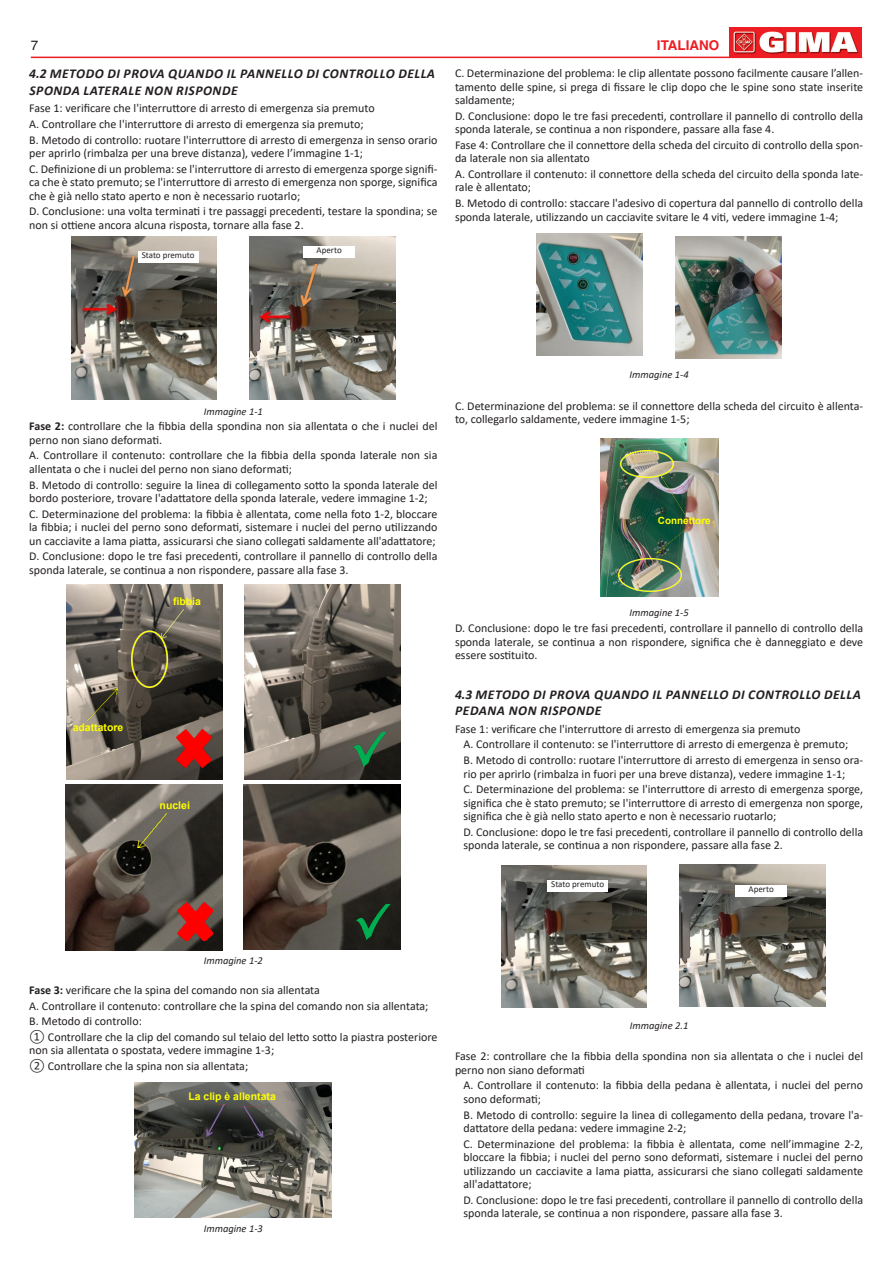
<style>
.page{position:relative;width:893px;height:1263px;background:#fff}
.page>*{position:absolute;margin:0;border:0;box-sizing:border-box;transform-origin:0 0}
.Paragrafo{font:italic 700 13.5px/16.5px "Calibri";letter-spacing:.04em;color:#231f20}
.t1{font:700 13.5px "Helvetica LT Std";color:#ee1d23}
.t2{font:13.5px "Helvetica LT Std";color:#231f20}
.Testo{font:12px/13.5px "Calibri";color:#231f20}
.Testo_Figure{font:italic 10.5px "Calibri";color:#231f20}
.t3{font:700 10.5px "Arial";color:#ff0}
.Testo-2{font:italic 10.5px "Calibri";color:#231f20}
.t4{font:700 9.9px "Arial";color:#ff0}
.Testo-3{font:9px "Calibri";color:#231f20}
.s1{font-weight:700}
</style>
<div class="page">
<hr style="left:31px;top:57px;width:831px;height:1px;background:#ee1d23">
<img style="left:729px;top:27px;width:133px;height:30px">
<img style="left:71px;top:236px;width:146px;height:164px">
<img style="left:79px;top:302px;width:38px;height:17px">
<img style="left:120px;top:256px;width:18px;height:45px">
<div style="left:138px;top:251px;width:60px;height:11px;background:#fff"></div>
<img style="left:250px;top:236px;width:146px;height:163px">
<img style="left:257px;top:309px;width:33px;height:17px">
<img style="left:297px;top:264px;width:23px;height:44px">
<div style="left:304px;top:246px;width:51px;height:11px;background:#fff"></div>
<img style="left:67px;top:584px;width:156px;height:195px">
<img style="left:88px;top:688px;width:29px;height:32px">
<img style="left:131px;top:610px;width:52px;height:78px">
<img style="left:176px;top:729px;width:35px;height:38px">
<img style="left:244px;top:584px;width:156px;height:196px">
<img style="left:353px;top:732px;width:36px;height:35px">
<img style="left:243px;top:784px;width:158px;height:165px">
<img style="left:356px;top:905px;width:36px;height:34px">
<img style="left:66px;top:784px;width:157px;height:167px">
<img style="left:178px;top:903px;width:35px;height:38px">
<img style="left:138px;top:813px;width:28px;height:35px">
<img style="left:135px;top:1083px;width:197px;height:134px">
<img style="left:241px;top:1107px;width:23px;height:31px">
<img style="left:204px;top:1105px;width:23px;height:34px">
<img style="left:537px;top:234px;width:106px;height:122px">
<img style="left:675px;top:237px;width:106px;height:121px">
<img style="left:600px;top:439px;width:118px;height:157px">
<img style="left:620px;top:450px;width:53px;height:28px">
<img style="left:618px;top:559px;width:63px;height:32px">
<img style="left:662px;top:476px;width:23px;height:39px">
<img style="left:655px;top:520px;width:34px;height:40px">
<img style="left:501px;top:865px;width:146px;height:142px">
<div style="left:547px;top:880px;width:61px;height:12px;background:#fff"></div>
<img style="left:680px;top:865px;width:146px;height:142px">
<div style="left:736px;top:885px;width:51px;height:11px;background:#fff"></div>
<p class="t2" style="left:31px;top:38px;width:9px">7</p>
<p class="t1" style="left:657px;top:37px;width:64px">ITALIANO</p>
<p class="Paragrafo" style="left:29px;top:65px;width:407px">4.2 METODO DI PROVA QUANDO IL PANNELLO DI CONTROLLO DELLA<br>SPONDA LATERALE NON RISPONDE</p>
<p class="Testo" style="left:29px;top:101px;width:347px">Fase 1: verificare che l'interruttore di arresto di emergenza sia premuto</p>
<p class="Testo" style="left:29px;top:117px;width:336px">A. Controllare che l'interruttore di arresto di emergenza sia premuto;</p>
<p class="Testo" style="left:29px;top:133px;width:410px">B. Metodo di controllo: ruotare l'interruttore di arresto di emergenza in senso orario per aprirlo (rimbalza per una breve distanza), vedere l’immagine 1-1;</p>
<p class="Testo" style="left:29px;top:162px;width:410px;text-align:justify">C. Definizione di un problema: se l'interruttore di arresto di emergenza sporge signifi&shy;ca che è stato premuto; se l'interruttore di arresto di emergenza non sporge, significa che è già nello stato aperto e non è necessario ruotarlo;</p>
<p class="Testo" style="left:29px;top:204px;width:410px">D. Conclusione: una volta terminati i tre passaggi precedenti, testare la spondina; se non si ottiene ancora alcuna risposta, tornare alla fase 2.</p>
<p class="Testo-3" style="left:142px;top:248px;width:54px">Stato premuto</p>
<p class="Testo" style="left:455px;top:66px;width:410px;text-align:justify">C. Determinazione del problema: le clip allentate possono facilmente causare l’allen&shy;tamento delle spine, si prega di fissare le clip dopo che le spine sono state inserite saldamente;</p>
<p class="Testo" style="left:455px;top:109px;width:410px">D. Conclusione: dopo le tre fasi precedenti, controllare il pannello di controllo della sponda laterale, se continua a non rispondere, passare alla fase 4.</p>
<p class="Testo" style="left:455px;top:138px;width:410px">Fase 4: Controllare che il connettore della scheda del circuito di controllo della spon&shy;da laterale non sia allentato</p>
<p class="Testo" style="left:455px;top:167px;width:410px">A. Controllare il contenuto: il connettore della scheda del circuito della sponda late&shy;rale è allentato;</p>
<p class="Testo" style="left:455px;top:196px;width:410px">B. Metodo di controllo: staccare l'adesivo di copertura dal pannello di controllo della sponda laterale, utilizzando un cacciavite svitare le 4 viti, vedere immagine 1-4;</p>
<p class="Testo-3" style="left:316px;top:244px;width:27px">Aperto</p>
<p class="Testo-2" style="left:204px;top:404px;width:61px">Immagine 1-1</p>
<p class="Testo" style="left:29px;top:419px;width:410px"><span class="s1">Fase 2:</span> controllare che la fibbia della spondina non sia allentata o che i nuclei del perno non siano deformati.</p>
<p class="Testo" style="left:29px;top:448px;width:410px">A. Controllare il contenuto: controllare che la fibbia della sponda laterale non sia allentata o che i nuclei del perno non siano deformati;</p>
<p class="Testo" style="left:29px;top:478px;width:410px">B. Metodo di controllo: seguire la linea di collegamento sotto la sponda laterale del bordo posteriore, trovare l'adattatore della sponda laterale, vedere immagine 1-2;</p>
<p class="Testo" style="left:29px;top:507px;width:410px;text-align:justify">C. Determinazione del problema: la fibbia è allentata, come nella foto 1-2, bloccare la fibbia; i nuclei del perno sono deformati, sistemare i nuclei del perno utilizzando un cacciavite a lama piatta, assicurarsi che siano collegati saldamente all'adattatore;</p>
<p class="Testo" style="left:29px;top:549px;width:410px">D. Conclusione: dopo le tre fasi precedenti, controllare il pannello di controllo della sponda laterale, se continua a non rispondere, passare alla fase 3.</p>
<p class="t3" style="left:173px;top:594px;width:30px">fibbia</p>
<p class="t3" style="left:73px;top:720px;width:52px">adattatore</p>
<p class="t3" style="left:160px;top:797px;width:32px">nuclei</p>
<p class="Testo_Figure" style="left:630px;top:368px;width:61px">Immagine 1-4</p>
<p class="Testo" style="left:455px;top:399px;width:410px">C. Determinazione del problema: se il connettore della scheda del circuito è allenta&shy;to, collegarlo saldamente, vedere immagine 1-5;</p>
<p class="t4" style="left:658px;top:514px;width:54px">Connettore</p>
<p class="Testo_Figure" style="left:630px;top:606px;width:61px">Immagine 1-5</p>
<p class="Testo" style="left:455px;top:621px;width:410px;text-align:justify">D. Conclusione: dopo le tre fasi precedenti, controllare il pannello di controllo della sponda laterale, se continua a non rispondere, significa che è danneggiato e deve essere sostituito.</p>
<p class="Paragrafo" style="left:455px;top:685px;width:407px">4.3 METODO DI PROVA QUANDO IL PANNELLO DI CONTROLLO DELLA<br>PEDANA NON RISPONDE</p>
<p class="Testo" style="left:455px;top:722px;width:347px">Fase 1: verificare che l'interruttore di arresto di emergenza sia premuto</p>
<p class="Testo" style="left:463px;top:737px;width:386px">A. Controllare il contenuto: se l'interruttore di arresto di emergenza è premuto;</p>
<p class="Testo" style="left:463px;top:753px;width:401px">B. Metodo di controllo: ruotare l'interruttore di arresto di emergenza in senso ora&shy;rio per aprirlo (rimbalza in fuori per una breve distanza), vedere immagine 1-1;</p>
<p class="Testo" style="left:463px;top:782px;width:401px;text-align:justify">C. Determinazione del problema: se l'interruttore di arresto di emergenza sporge, significa che è stato premuto; se l'interruttore di arresto di emergenza non sporge, significa che è già nello stato aperto e non è necessario ruotarlo;</p>
<p class="Testo" style="left:463px;top:825px;width:401px">D. Conclusione: dopo le tre fasi precedenti, controllare il pannello di controllo della sponda laterale, se continua a non rispondere, passare alla fase 2.</p>
<p class="Testo-3" style="left:551px;top:878px;width:54px">Stato premuto</p>
<p class="Testo-3" style="left:748px;top:882px;width:27px">Aperto</p>
<p class="Testo_Figure" style="left:204px;top:953px;width:61px">Immagine 1-2</p>
<p class="Testo" style="left:29px;top:983px;width:292px"><span class="s1">Fase 3:</span> verificare che la spina del comando non sia allentata</p>
<p class="Testo" style="left:29px;top:999px;width:401px">A. Controllare il contenuto: controllare che la spina del comando non sia allentata;</p>
<p class="Testo" style="left:29px;top:1014px;width:114px">B. Metodo di controllo:</p>
<p class="Testo" style="left:29px;top:1030px;width:410px">① Controllare che la clip del comando sul telaio del letto sotto la piastra posteriore non sia allentata o spostata, vedere immagine 1-3;</p>
<p class="Testo" style="left:29px;top:1059px;width:220px">② Controllare che la spina non sia allentata;</p>
<p class="t3" style="left:188px;top:1088px;width:89px">La clip è allentata</p>
<p class="Testo_Figure" style="left:204px;top:1221px;width:61px">Immagine 1-3</p>
<p class="Testo_Figure" style="left:630px;top:1018px;width:60px">Immagine 2.1</p>
<p class="Testo" style="left:455px;top:1049px;width:410px">Fase 2: controllare che la fibbia della spondina non sia allentata o che i nuclei del perno non siano deformati</p>
<p class="Testo" style="left:463px;top:1078px;width:401px">A. Controllare il contenuto: la fibbia della pedana è allentata, i nuclei del perno sono deformati;</p>
<p class="Testo" style="left:463px;top:1107px;width:401px">B. Metodo di controllo: seguire la linea di collegamento della pedana, trovare l'a&shy;dattatore della pedana: vedere immagine 2-2;</p>
<p class="Testo" style="left:463px;top:1137px;width:401px;text-align:justify">C. Determinazione del problema: la fibbia è allentata, come nell’immagine 2-2, bloccare la fibbia; i nuclei del perno sono deformati, sistemare i nuclei del perno utilizzando un cacciavite a lama piatta, assicurarsi che siano collegati saldamente all'adattatore;</p>
<p class="Testo" style="left:463px;top:1193px;width:401px">D. Conclusione: dopo le tre fasi precedenti, controllare il pannello di controllo della sponda laterale, se continua a non rispondere, passare alla fase 3.</p>
</div>
